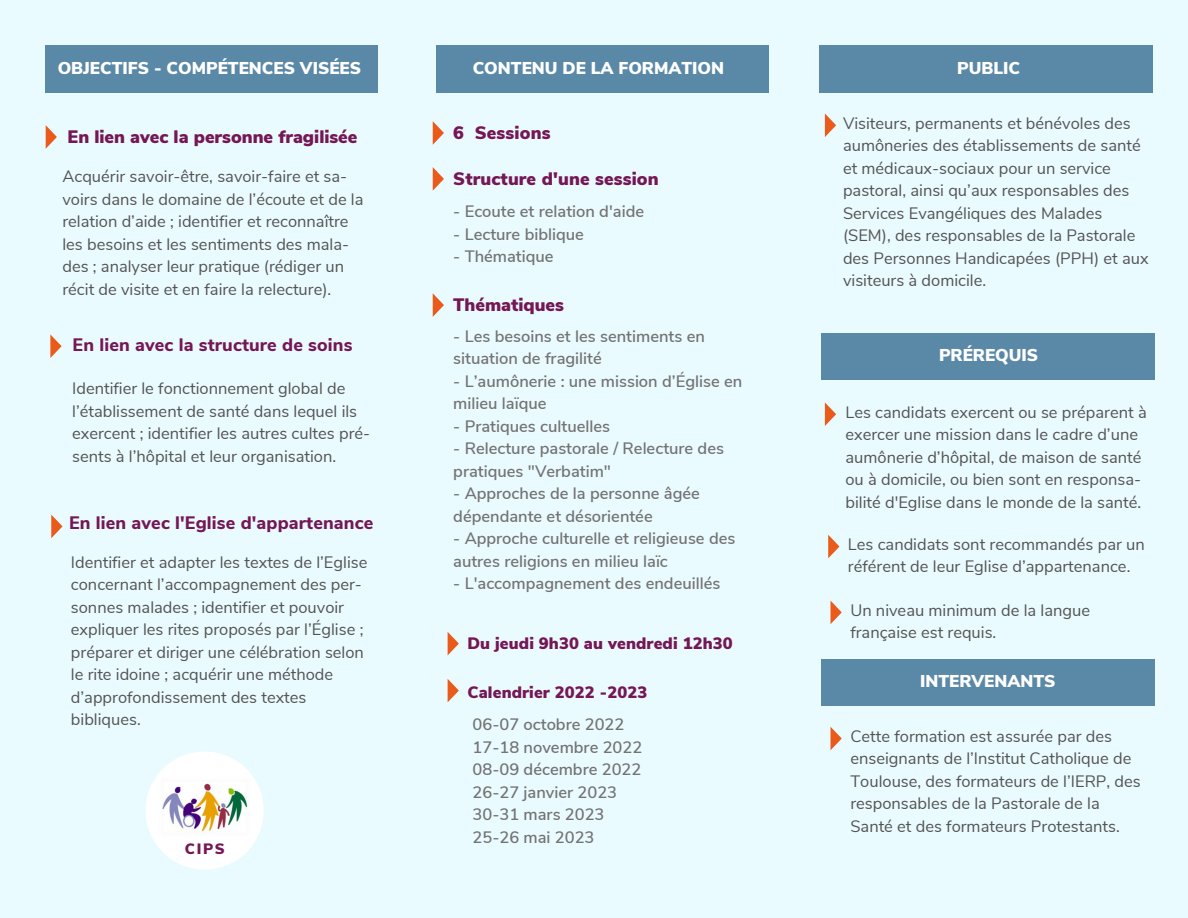
<style>
.page{position:relative;width:1188px;height:918px;background:#eafbff}
.page>*{position:absolute;margin:0;border:0;box-sizing:border-box;transform-origin:0 0}
.t1{font:900 18px "Nunito Sans";color:#751755}
.t2{font:800 18px "Nunito Sans";letter-spacing:.01em;color:#751755}
.t3{font:900 17.1px "Nunito Sans";color:#fff}
.t4{font:16.5px/22.5px "Nunito Sans";color:#545454}
.t5{font:600 16.5px/22.5px "Nunito Sans";color:#737373}
.t6{font:900 16.5px "Nunito Sans";letter-spacing:.01em;color:#751755}
.t7{font:900 15px "Nunito Sans";color:#751755}
</style>
<div class="page">
<div style="left:436px;top:46px;width:333px;height:46px;background:#5a89a8"></div>
<div style="left:820px;top:46px;width:333px;height:46px;background:#5a89a8"></div>
<div style="left:45px;top:46px;width:333px;height:46px;background:#5a89a8"></div>
<svg style="left:46px;top:125px;width:11px;height:24px"></svg>
<svg style="left:50px;top:334px;width:12px;height:24px"></svg>
<svg style="left:51px;top:515px;width:12px;height:23px"></svg>
<div style="left:821px;top:659px;width:333px;height:47px;background:#5a89a8"></div>
<svg style="left:825px;top:402px;width:11px;height:24px"></svg>
<svg style="left:831px;top:601px;width:11px;height:23px"></svg>
<svg style="left:828px;top:535px;width:11px;height:23px"></svg>
<div style="left:821px;top:333px;width:333px;height:47px;background:#5a89a8"></div>
<svg style="left:825px;top:114px;width:11px;height:23px"></svg>
<svg style="left:433px;top:121px;width:11px;height:24px"></svg>
<svg style="left:448px;top:632px;width:11px;height:23px"></svg>
<svg style="left:433px;top:293px;width:11px;height:24px"></svg>
<svg style="left:448px;top:679px;width:11px;height:23px"></svg>
<svg style="left:433px;top:167px;width:11px;height:24px"></svg>
<svg style="left:831px;top:727px;width:11px;height:23px"></svg>
<div style="left:146px;top:751px;width:118px;height:119px;background:#fff;border-radius:50%"></div>
<img style="left:162px;top:783px;width:86px;height:49px">
<p class="t3" style="left:58px;top:56px;width:305px">OBJECTIFS - COMPÉTENCES VISÉES</p>
<p class="t3" style="left:473px;top:56px;width:253px">CONTENU DE LA FORMATION</p>
<p class="t3" style="left:957px;top:56px;width:64px">PUBLIC</p>
<p class="t1" style="left:68px;top:125px;width:291px">En lien avec la personne fragilisée</p>
<p class="t4" style="left:62px;top:166px;width:303px">Acquérir savoir-être, savoir-faire et sa&shy;voirs dans le domaine de l’écoute et de la relation d’aide ; identifier et reconnaître les besoins et les sentiments des mala&shy;des ; analyser leur pratique (rédiger un récit de visite et en faire la relecture).</p>
<p class="t2" style="left:73px;top:333px;width:281px">En lien avec la structure de soins</p>
<p class="t4" style="left:72px;top:377px;width:299px">Identifier le fonctionnement global de l’établissement de santé dans lequel ils exercent ; identifier les autres cultes pré&shy;sents à l’hôpital et leur organisation.</p>
<p class="t2" style="left:69px;top:511px;width:306px">En lien avec l'Eglise d'appartenance</p>
<p class="t4" style="left:71px;top:551px;width:298px">Identifier et adapter les textes de l’Eglise concernant l’accompagnement des per&shy;sonnes malades ; identifier et pouvoir expliquer les rites proposés par l’Église ; préparer et diriger une célébration selon le rite idoine ; acquérir une méthode d’approfondissement des textes bibliques.</p>
<p class="t7" style="left:185px;top:839px;width:41px">CIPS</p>
<p class="t1" style="left:453px;top:121px;width:99px">6 Sessions</p>
<p class="t1" style="left:453px;top:167px;width:207px">Structure d'une session</p>
<p class="t5" style="left:453px;top:201px;width:192px">- Ecoute et relation d'aide</p>
<p class="t5" style="left:453px;top:223px;width:132px">- Lecture biblique</p>
<p class="t5" style="left:453px;top:246px;width:102px">- Thématique</p>
<p class="t1" style="left:453px;top:293px;width:112px">Thématiques</p>
<p class="t5" style="left:453px;top:325px;width:253px">- Les besoins et les sentiments en situation de fragilité</p>
<p class="t5" style="left:453px;top:370px;width:291px">- L’aumônerie : une mission d’Église en milieu laïque</p>
<p class="t5" style="left:453px;top:415px;width:158px">- Pratiques cultuelles</p>
<p class="t5" style="left:453px;top:438px;width:272px">- Relecture pastorale / Relecture des pratiques "Verbatim"</p>
<p class="t5" style="left:453px;top:483px;width:248px">- Approches de la personne âgée dépendante et désorientée</p>
<p class="t5" style="left:453px;top:528px;width:284px">- Approche culturelle et religieuse des autres religions en milieu laïc</p>
<p class="t5" style="left:453px;top:573px;width:269px">- L'accompagnement des endeuillés</p>
<p class="t6" style="left:467px;top:632px;width:267px">Du jeudi 9h30 au vendredi 12h30</p>
<p class="t6" style="left:467px;top:681px;width:181px">Calendrier 2022 -2023</p>
<p class="t5" style="left:473px;top:714px;width:153px">06-07 octobre 2022</p>
<p class="t5" style="left:473px;top:736px;width:171px">17-18 novembre 2022</p>
<p class="t5" style="left:473px;top:759px;width:170px">08-09 décembre 2022</p>
<p class="t5" style="left:473px;top:781px;width:146px">26-27 janvier 2023</p>
<p class="t5" style="left:473px;top:804px;width:133px">30-31 mars 2023</p>
<p class="t5" style="left:473px;top:826px;width:123px">25-26 mai 2023</p>
<p class="t4" style="left:843px;top:112px;width:307px">Visiteurs, permanents et bénévoles des aumôneries des établissements de santé et médicaux-sociaux pour un service pastoral, ainsi qu’aux responsables des Services Evangéliques des Malades (SEM), des responsables de la Pastorale des Personnes Handicapées (PPH) et aux visiteurs à domicile.</p>
<p class="t3" style="left:939px;top:344px;width:101px">PRÉREQUIS</p>
<p class="t4" style="left:846px;top:401px;width:303px">Les candidats exercent ou se préparent à exercer une mission dans le cadre d’une aumônerie d’hôpital, de maison de santé ou à domicile, ou bien sont en responsa&shy;bilité d'Eglise dans le monde de la santé.</p>
<p class="t4" style="left:848px;top:533px;width:298px">Les candidats sont recommandés par un référent de leur Eglise d’appartenance.</p>
<p class="t4" style="left:850px;top:599px;width:241px">Un niveau minimum de la langue française est requis.</p>
<p class="t3" style="left:920px;top:670px;width:137px">INTERVENANTS</p>
<p class="t4" style="left:850px;top:725px;width:292px">Cette formation est assurée par des enseignants de l’Institut Catholique de Toulouse, des formateurs de l’IERP, des responsables de la Pastorale de la Santé et des formateurs Protestants.</p>
</div>
